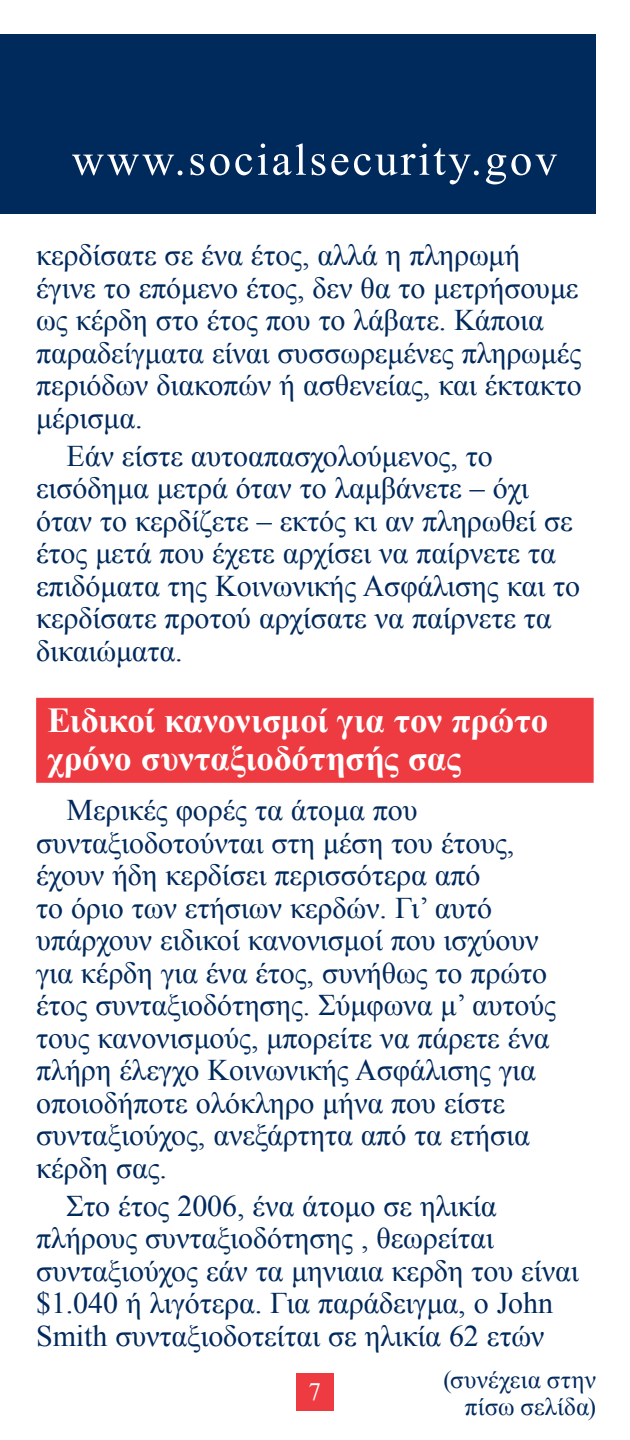
<style>
.page{position:relative;width:630px;height:1440px;background:#fff}
.page>*{position:absolute;margin:0;border:0;box-sizing:border-box;transform-origin:0 0}
.Header1_2lines{font:700 35px/37.5px "Times New Roman";letter-spacing:-.01em;color:#fff}
.paragraph_format{font:30px/32.5px "Times New Roman";letter-spacing:-.005em;color:#00295c}
.t1{font:25px/27.5px "Times New Roman";letter-spacing:.01em;color:#00295c;text-align:right}
.t2{font:25px "Times New Roman";color:#fff}
</style>
<div class="page">
<div style="left:0;top:34px;width:596px;height:180px;background:#00295c"></div>
<div style="left:296px;top:1373px;width:38px;height:38px;background:#ee3a41"></div>
<svg style="left:72px;top:144px;width:485px;height:40px"></svg>
<div style="left:36px;top:698px;width:558px;height:85px;background:#ee3a41"></div>
<p class="paragraph_format" style="left:36px;top:238px;width:547px">κερδίσατε σε ένα έτος, αλλά η πληρωμή έγινε το επόμενο έτος, δεν θα το μετρήσουμε ως κέρδη στο έτος που το λάβατε. Κάποια παραδείγματα είναι συσσωρεμένες πληρωμές περιόδων διακοπών ή ασθενείας, και έκτακτο μέρισμα.</p>
<p class="paragraph_format" style="left:36px;top:439px;width:545px;text-indent:30px">Εάν είστε αυτοαπασχολούμενος, το εισόδημα μετρά όταν το λαμβάνετε – όχι όταν το κερδίζετε – εκτός κι αν πληρωθεί σε έτος μετά που έχετε αρχίσει να παίρνετε τα επιδόματα της Κοινωνικής Ασφάλισης και το κερδίσατε προτού αρχίσατε να παίρνετε τα δικαιώματα.</p>
<p class="Header1_2lines" style="left:47px;top:701px;width:502px">Ειδικοί κανονισμοί για τον πρώτο χρόνο συνταξιοδότησής σας</p>
<p class="paragraph_format" style="left:36px;top:794px;width:521px;text-indent:30px">Μερικές φορές τα άτομα που συνταξιοδοτούνται στη μέση του έτους, έχουν ήδη κερδίσει περισσότερα από<br>το όριο των ετήσιων κερδών. Γι’ αυτό υπάρχουν ειδικοί κανονισμοί που ισχύουν για κέρδη για ένα έτος, συνήθως το πρώτο έτος συνταξιοδότησης. Σύμφωνα μ’ αυτούς τους κανονισμούς, μπορείτε να πάρετε ένα πλήρη έλεγχο Κοινωνικής Ασφάλισης για οποιοδήποτε ολόκληρο μήνα που είστε συνταξιούχος, ανεξάρτητα από τα ετήσια κέρδη σας.</p>
<p class="paragraph_format" style="left:36px;top:1189px;width:544px;text-indent:30px">Στο έτος 2006, ένα άτομο σε ηλικία πλήρους συνταξιοδότησης , θεωρείται συνταξιούχος εάν τα μηνιαια κερδη του είναι $1.040 ή λιγότερα. Για παράδειγμα, ο John Smith συνταξιοδοτείται σε ηλικία 62 ετών</p>
<p class="t2" style="left:309px;top:1375px;width:14px">7</p>
<p class="t1" style="left:443px;top:1365px;width:154px">(συνέχεια στην πίσω σελίδα)</p>
</div>
